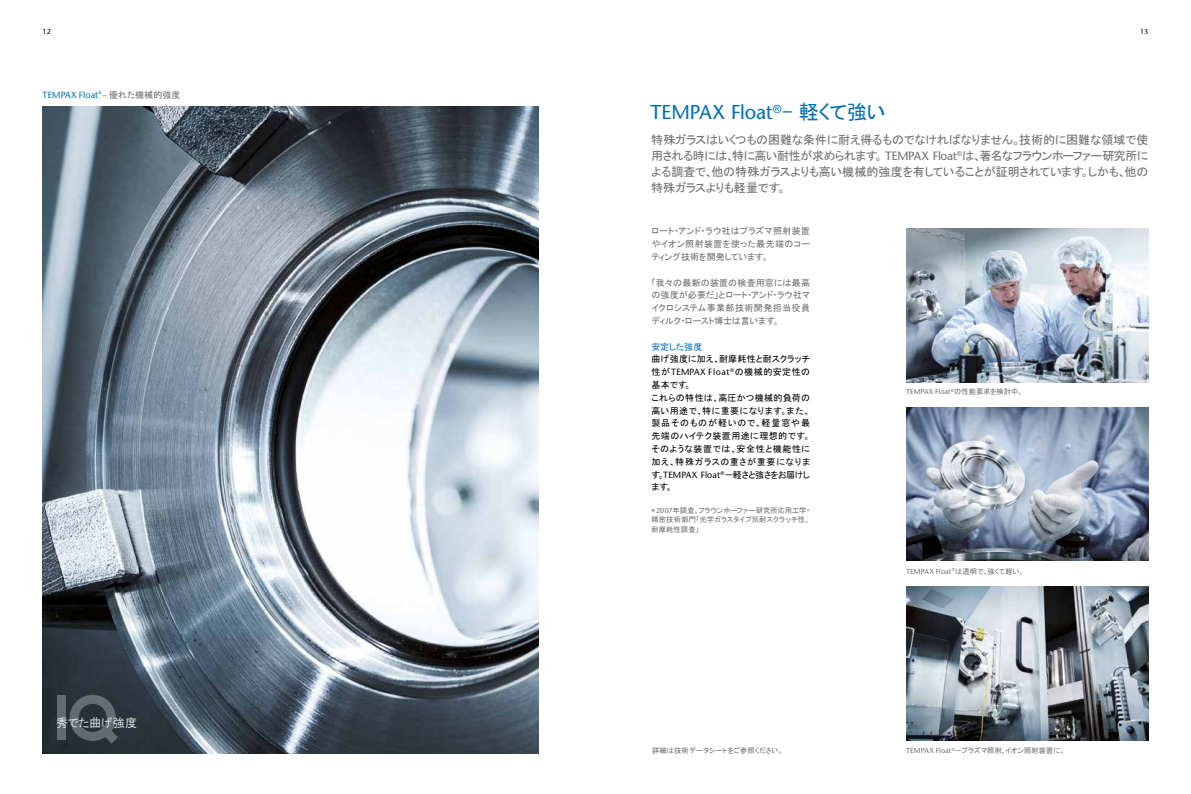
<style>
.page{position:relative;width:1191px;height:794px;background:#fff}
.page>*{position:absolute;margin:0;border:0;box-sizing:border-box;transform-origin:0 0}
.t1{font:20px "Stone Sans";letter-spacing:-.005em;color:#006eb8}
.t2{font:12px/16px "MS P Gothic";letter-spacing:-.005em;color:#706f6f;text-align:justify}
.t3{font:12px "MS P Gothic";letter-spacing:-.01em;color:#fff}
.t4{font:9px/12.8px "MS P Gothic";letter-spacing:.055em;color:#000}
.t5{font:9px/12.8px "MS P Gothic";letter-spacing:.015em;color:#706f6f;text-align:justify}
.t6{font:9px "Stone Sans";letter-spacing:.045em;color:#000}
.t7{font:9px "MS P Gothic";letter-spacing:.02em;color:#000}
.t8{font:9px "Stone Sans";letter-spacing:.01em;color:#006eb8}
.t9{font:9px "MS P Gothic";letter-spacing:-.015em;color:#006eb8}
.t10{font:7.2px/9.5px "MS P Gothic";letter-spacing:.015em;color:#706f6f;text-align:justify}
.t11{font:7.2px "Stone Sans";letter-spacing:.01em;color:#706f6f}
.t12{font:7.2px "Stone Sans";color:#000}
.t13{font:4px "Stone Sans";color:#006eb8}
.s1{font-family:"Stone Sans"}
.s2{font-family:"MS P Gothic"}
</style>
<div class="page">
<img style="left:43px;top:107px;width:496px;height:646px">
<img style="left:906px;top:228px;width:242px;height:154px">
<img style="left:906px;top:586px;width:242px;height:154px">
<img style="left:906px;top:407px;width:242px;height:154px">
<div style="left:57px;top:695px;width:9px;height:45px;background:#646a6f"></div>
<svg style="left:70px;top:695px;width:48px;height:48px;background:#454d53"></svg>
<p class="t12" style="left:43px;top:27px;width:10px">12</p>
<p class="t12" style="left:1140px;top:27px;width:10px">13</p>
<p class="t8" style="left:43px;top:90px;width:57px">TEMPAX Float</p>
<p class="t13" style="left:99px;top:90px;width:5px">®</p>
<p class="t5" style="left:103px;top:88px;width:79px"><span class="s1">–</span> 優れた機械的強度</p>
<p class="t3" style="left:56px;top:717px;width:83px">秀でた曲げ強度</p>
<h1 class="t1" style="left:650px;top:101px;width:237px">TEMPAX Float<sup>®</sup><span class="s2">– 軽くて強い</span></h1>
<p class="t2" style="left:651px;top:132px;width:499px">特殊ガラスはいくつもの困難な条件に耐え得るものでなければなりません。技術的に困難な領域で使用される時には、特に高い耐性が求められます。 <span class="s1">TEMPAX Float</span><sup>®</sup>は、著名なフラウンホーファー研究所による調査で、他の特殊ガラスよりも高い機械的強度を有していることが証明されています。しかも、他の特殊ガラスよりも軽量です。</p>
<p class="t5" style="left:651px;top:225px;width:160px">ロート・アンド・ラウ社はプラズマ照射装置やイオン照射装置を使った最先端のコーティング技術を開発しています。</p>
<p class="t5" style="left:651px;top:276px;width:160px">「我々の最新の装置の検査用窓には最高の強度が必要だ」とロート・アンド・ラウ社マイクロシステム事業部技術開発担当役員ディルク・ロースト博士は言います。</p>
<p class="t9" style="left:651px;top:342px;width:52px">安定した強度</p>
<p class="t7" style="left:651px;top:355px;width:160px">曲げ強度に加え、耐摩耗性と耐スクラッチ</p>
<p class="t6" style="left:651px;top:367px;width:160px"><span class="s2">性が</span>TEMPAX Float<sup>®</sup><span class="s2">の機械的安定性の</span></p>
<p class="t4" style="left:651px;top:378px;width:160px">基本です。<br>これらの特性は、高圧かつ機械的負荷の高い用途で、特に重要になります。また、製品そのものが軽いので、軽量窓や最先端のハイテク装置用途に理想的です。そのような装置では、安全性と機能性に加え、特殊ガラスの重さが重要になります。<span class="s1">TEMPAX Float</span><sup>®</sup>－軽さと強さをお届けします。</p>
<p class="t10" style="left:651px;top:505px;width:160px">*<span class="s1">2007</span>年調査。フラウンホーファー研究所応用工学・精密技術部門「光学ガラスタイプ別耐スクラッチ性、耐摩耗性調査」</p>
<p class="t10" style="left:652px;top:745px;width:132px">詳細は技術データシートをご参照ください。</p>
<p class="t11" style="left:906px;top:388px;width:118px">TEMPAX Float<sup>®</sup><span class="s2">の性能要求を検討中。</span></p>
<p class="t11" style="left:906px;top:567px;width:120px">TEMPAX Float<sup>®</sup><span class="s2">は透明で、強くて軽い。</span></p>
<p class="t10" style="left:906px;top:745px;width:161px"><span class="s1">TEMPAX Float</span><sup>®</sup>－プラズマ照射、イオン照射装置に。</p>
</div>
